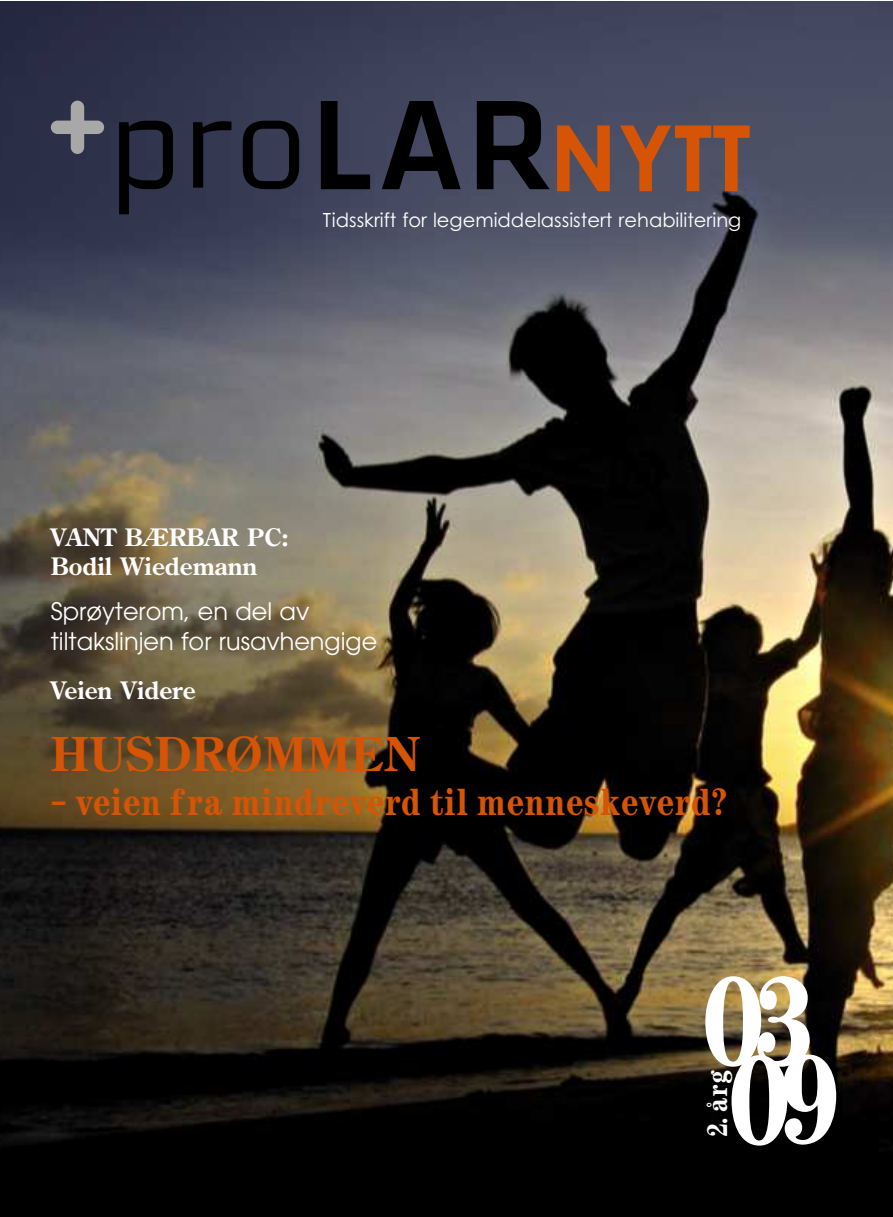
<style>
.page{position:relative;width:893px;height:1217px;background:#fff}
.page>*{position:absolute;margin:0;border:0;box-sizing:border-box;transform-origin:0 0}
.t1{font:700 111px/78.9px "Century Cond";color:#fff}
.t2{font:700 91.5px "Century Gothic";color:#d55405}
.t3{font:700 46.5px "Century Old Style";color:#d55405}
.t4{font:700 33px "Century Cond";color:#d55405}
.t5{font:700 25.05px "Century Cond";color:#fff}
.t6{font:24px/30px "Avant Garde";color:#fff}
.t7{font:700 24px/28.8px "Century Old Style";color:#fff}
.t8{font:19.5px "Century Gothic";color:#fff}
</style>
<div class="page">
<img style="left:0;top:1px;width:892px;height:1215px">
<svg style="left:51px;top:101px;width:53px;height:53px;background:#5f6170"></svg>
<svg style="left:119px;top:121px;width:180px;height:93px;background:#252839"></svg>
<svg style="left:321px;top:101px;width:229px;height:88px;background:#252735"></svg>
<h2 class="t2" style="left:550px;top:106px;width:203px">NYTT</h2>
<p class="t8" style="left:323px;top:209px;width:420px">Tidsskrift for legemiddelassistert rehabilitering</p>
<p class="t7" style="left:51px;top:525px;width:240px">VANT BÆRBAR PC:<br>Bodil Wiedemann</p>
<p class="t6" style="left:51px;top:598px;width:328px">Sprøyterom, en del av tiltakslinjen for rusavhengige</p>
<p class="t7" style="left:51px;top:677px;width:146px">Veien Videre</p>
<h3 class="t3" style="left:51px;top:734px;width:371px">HUSDRØMMEN</h3>
<h3 class="t4" style="left:51px;top:783px;width:678px">– veien fra mindreverd til menneskeverd?</h3>
<h1 class="t1" style="left:700px;top:987px;width:141px">03<br>09</h1>
<p class="t5" style="left:704px;top:1136px;width:69px;rotate:-90deg">2. årg</p>
</div>
